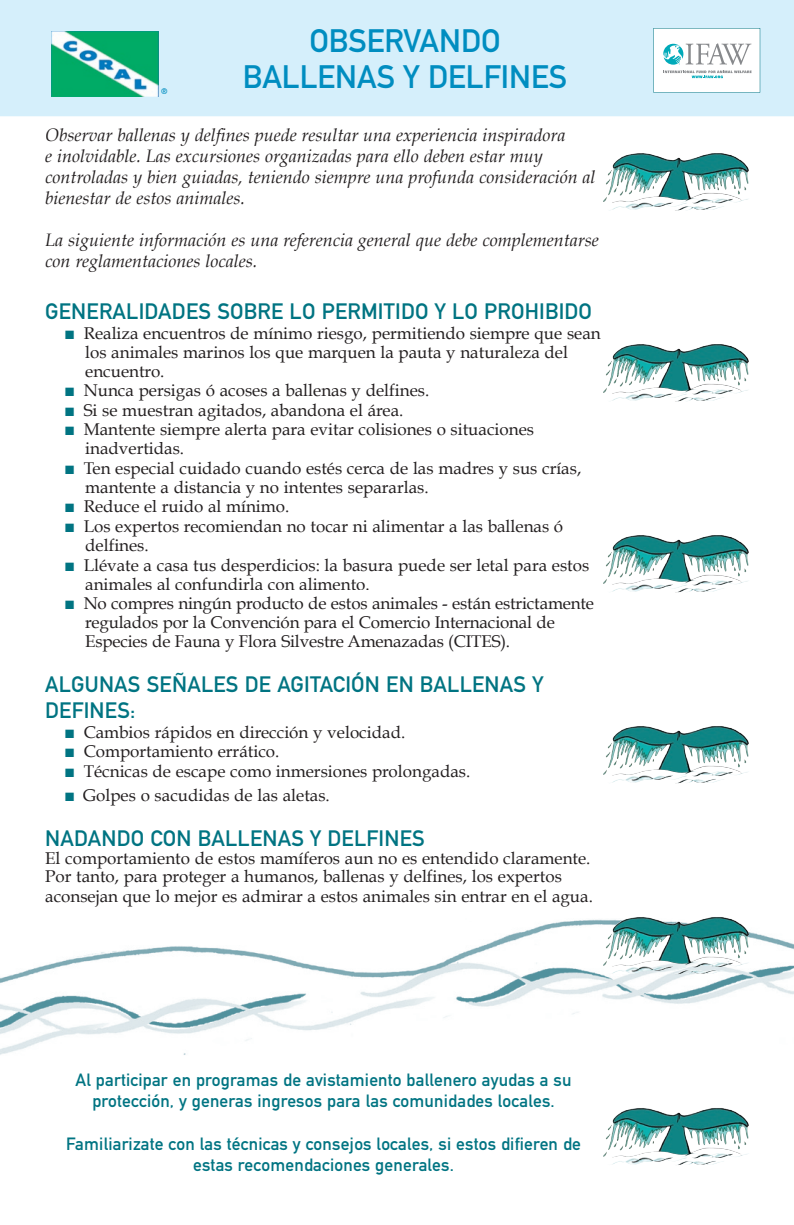
<style>
.page{position:relative;width:794px;height:1225px;background:#fff}
.page>*{position:absolute;margin:0;border:0;box-sizing:border-box;transform-origin:0 0}
.t1{font:32px "DIN Mittelschrift";color:#008dc0}
.t2{font:22px/26px "DIN Mittelschrift Alternate";letter-spacing:.01em;color:#007482}
.t3{font:italic 18px/21px "Book Antiqua";color:#231f20}
.t4{font:17.6px/21px "DIN Mittelschrift Alternate";letter-spacing:.01em;color:#007482;text-align:center}
.t5{font:17px/19.2px "Book Antiqua";color:#231f20}
.t6{font:8px "DIN Mittelschrift";color:#008dc0}
</style>
<div class="page">
<img style="left:0;top:918px;width:794px;height:137px">
<div style="left:0;top:0;width:794px;height:116px;background:#d5effb"></div>
<img style="left:52px;top:32px;width:106px;height:64px">
<svg style="left:653px;top:28px;width:108px;height:65px"></svg>
<img style="left:643px;top:153px;width:106px;height:37px">
<img style="left:643px;top:344px;width:106px;height:37px">
<img style="left:643px;top:535px;width:106px;height:37px">
<img style="left:643px;top:726px;width:106px;height:37px">
<img style="left:643px;top:917px;width:106px;height:36px">
<img style="left:643px;top:1108px;width:106px;height:36px">
<p class="t6" style="left:161px;top:87px;width:8px">®</p>
<h1 class="t1" style="left:309px;top:21px;width:193px">OBSERVANDO</h1>
<h1 class="t1" style="left:243px;top:57px;width:326px">BALLENAS Y DELFINES</h1>
<p class="t3" style="left:45px;top:125px;width:552px">Observar ballenas y delfines puede resultar una experiencia inspiradora<br>e inolvidable. Las excursiones organizadas para ello deben estar muy controladas y bien guiadas, teniendo siempre una profunda consideración al bienestar de estos animales.</p>
<p class="t3" style="left:45px;top:230px;width:555px">La siguiente información es una referencia general que debe complementarse con reglamentaciones locales.</p>
<p class="t2" style="left:45px;top:298px;width:548px">GENERALIDADES SOBRE LO PERMITIDO Y LO PROHIBIDO</p>
<p class="t5" style="left:84px;top:323px;width:519px">Realiza encuentros de mínimo riesgo, permitiendo siempre que sean los animales marinos los que marquen la pauta y naturaleza del encuentro.<br>Nunca persigas ó acoses a ballenas y delfines.<br>Si se muestran agitados, abandona el área.<br>Mantente siempre alerta para evitar colisiones o situaciones inadvertidas.<br>Ten especial cuidado cuando estés cerca de las madres y sus crías, mantente a distancia y no intentes separarlas.<br>Reduce el ruido al mínimo.<br>Los expertos recomiendan no tocar ni alimentar a las ballenas ó delfines.<br>Llévate a casa tus desperdicios: la basura puede ser letal para estos animales al confundirla con alimento.<br>No compres ningún producto de estos animales - están estrictamente regulados por la Convención para el Comercio Internacional de Especies de Fauna y Flora Silvestre Amenazadas (CITES).</p>
<p class="t2" style="left:45px;top:671px;width:500px">ALGUNAS SEÑALES DE AGITACIÓN EN BALLENAS Y<br>DEFINES:</p>
<p class="t5" style="left:84px;top:721px;width:388px">Cambios rápidos en dirección y velocidad.<br>Comportamiento errático.<br>Técnicas de escape como inmersiones prolongadas.</p>
<p class="t5" style="left:83px;top:785px;width:248px">Golpes o sacudidas de las aletas.</p>
<p class="t2" style="left:45px;top:825px;width:381px">NADANDO CON BALLENAS Y DELFINES</p>
<p class="t5" style="left:45px;top:848px;width:549px">El comportamiento de estos mamíferos aun no es entendido claramente.<br>Por tanto, para proteger a humanos, ballenas y delfines, los expertos aconsejan que lo mejor es admirar a estos animales sin entrar en el agua.</p>
<p class="t4" style="left:76px;top:1069px;width:498px">Al participar en programas de avistamiento ballenero ayudas a su protección, y generas ingresos para las comunidades locales.</p>
<p class="t4" style="left:66px;top:1132px;width:516px">Familiarizate con las técnicas y consejos locales, si estos difieren de estas recomendaciones generales.</p>
</div>
